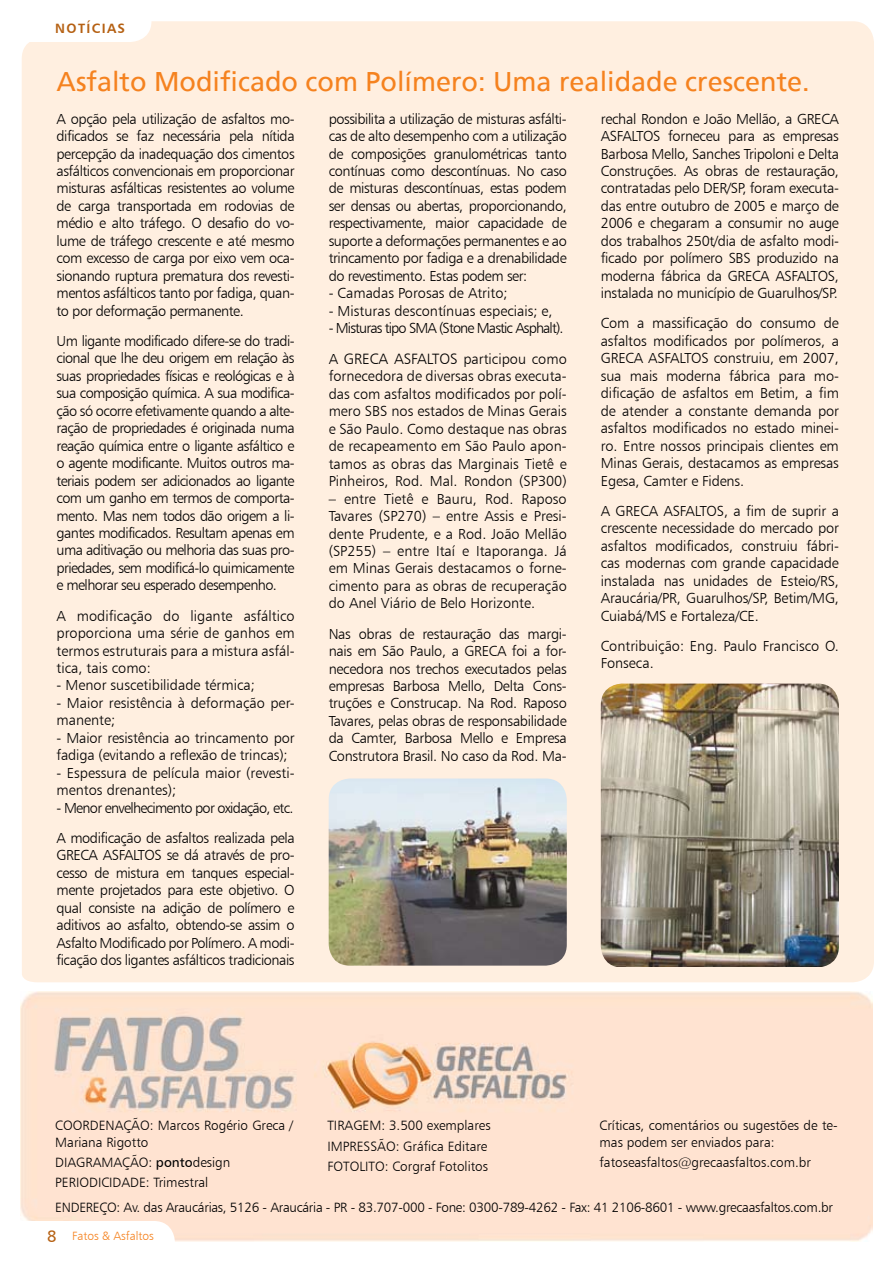
<style>
.page{position:relative;width:893px;height:1263px;background:#fff}
.page>*{position:absolute;margin:0;border:0;box-sizing:border-box;transform-origin:0 0}
.t1{font:27px "Frutiger";color:#f5821f}
.t2{font:14.55px/17.4px "Frutiger BT Light B";letter-spacing:-.01em;color:#000;text-align:justify}
.t3{font:14.55px/30.2px "Frutiger BT Light B";letter-spacing:-.03em;color:#000}
.t4{font:14.55px/30.8px "Frutiger BT Light B";letter-spacing:-.06em;color:#000}
.t5{font:13.5px/20.4px "Frutiger BT Light B";color:#000}
.t6{font:13.5px "Frutiger BT Light B";letter-spacing:-.02em;color:#000}
.t7{font:13.5px "Frutiger BT Bold B";letter-spacing:.1em;color:#b56012}
.t8{font:12px "Frutiger BT Light B";color:#f5821f}
.s1{font-size:15px}
.s2{font-family:"Frutiger BT Roman B"}
</style>
<div class="page">
<img style="left:21px;top:991px;width:852px;height:251px">
<div style="left:22px;top:21px;width:852px;height:961px;background:#ffefe0"></div>
<div style="left:0;top:0;width:151px;height:42px;background:#fff;border-radius:21px"></div>
<img style="left:329px;top:778px;width:238px;height:188px;border-radius:21px">
<img style="left:601px;top:684px;width:238px;height:282px;border-radius:21px">
<svg style="left:21px;top:1221px;width:154px;height:21px"></svg>
<p class="t7" style="left:55px;top:20px;width:71px">NOTÍCIAS</p>
<h1 class="t1" style="left:57px;top:66px;width:755px">Asfalto Modificado com Polímero: Uma realidade crescente.</h1>
<p class="t2" style="left:57px;top:110px;width:240px">A opção pela utilização de asfaltos mo&shy;dificados se faz necessária pela nítida percepção da inadequação dos cimentos asfálticos convencionais em proporcionar misturas asfálticas resistentes ao volume de carga transportada em rodovias de médio e alto tráfego. O desafio do vo&shy;lume de tráfego crescente e até mesmo com excesso de carga por eixo vem oca&shy;sionando ruptura prematura dos revesti&shy;mentos asfálticos tanto por fadiga, quan&shy;to por deformação permanente.</p>
<p class="t2" style="left:57px;top:332px;width:240px">Um ligante modificado difere-se do tradi&shy;cional que lhe deu origem em relação às suas propriedades físicas e reológicas e à sua composição química. A sua modifica&shy;ção só ocorre efetivamente quando a alte&shy;ração de propriedades é originada numa reação química entre o ligante asfáltico e o agente modificante. Muitos outros ma&shy;teriais podem ser adicionados ao ligante com um ganho em termos de comporta&shy;mento. Mas nem todos dão origem a li&shy;gantes modificados. Resultam apenas em uma aditivação ou melhoria das suas pro&shy;priedades, sem modificá-lo quimicamente e melhorar seu esperado desempenho.</p>
<p class="t2" style="left:57px;top:607px;width:240px">A modificação do ligante asfáltico proporciona uma série de ganhos em termos estruturais para a mistura asfál&shy;tica, tais como:</p>
<p class="t2" style="left:57px;top:676px;width:200px">- Menor suscetibilidade térmica;</p>
<p class="t2" style="left:57px;top:694px;width:240px">- Maior resistência à deformação per&shy;manente;</p>
<p class="t2" style="left:57px;top:729px;width:240px">- Maior resistência ao trincamento por fadiga (evitando a reflexão de trincas);</p>
<p class="t2" style="left:57px;top:764px;width:240px">- Espessura de película maior (revesti&shy;mentos drenantes);</p>
<p class="t3" style="left:57px;top:792px;width:240px">- Menor envelhecimento por oxidação, etc.<br>A modificação de asfaltos realizada pela</p>
<p class="t2" style="left:57px;top:846px;width:240px">GRECA ASFALTOS se dá através de pro&shy;cesso de mistura em tanques especial&shy;mente projetados para este objetivo. O qual consiste na adição de polímero e aditivos ao asfalto, obtendo-se assim o Asfalto Modificado por Polímero. A modi&shy;ficação dos ligantes asfálticos tradicionais</p>
<p class="t2" style="left:329px;top:110px;width:240px">possibilita a utilização de misturas asfálti&shy;cas de alto desempenho com a utilização de composições granulométricas tanto contínuas como descontínuas. No caso de misturas descontínuas, estas podem ser densas ou abertas, proporcionando, respectivamente, maior capacidade de suporte a deformações permanentes e ao trincamento por fadiga e a drenabilidade do revestimento. Estas podem ser:</p>
<p class="t2" style="left:329px;top:284px;width:180px">- Camadas Porosas de Atrito;</p>
<p class="t2" style="left:329px;top:302px;width:226px">- Misturas descontínuas especiais; e,</p>
<p class="t4" style="left:329px;top:312px;width:240px">- Misturas tipo SMA (Stone Mastic Asphalt).<br>A <span class="s1">GRECA ASFALTOS</span> participou como</p>
<p class="t2" style="left:329px;top:367px;width:240px">fornecedora de diversas obras executa&shy;das com asfaltos modificados por polí&shy;mero SBS nos estados de Minas Gerais e São Paulo. Como destaque nas obras de recapeamento em São Paulo apon&shy;tamos as obras das Marginais Tietê e Pinheiros, Rod. Mal. Rondon (SP300)</p>
<p class="t2" style="left:329px;top:490px;width:240px">– entre Tietê e Bauru, Rod. Raposo Tavares (SP270) – entre Assis e Presi&shy;dente Prudente, e a Rod. João Mellão (SP255) – entre Itaí e Itaporanga. Já em Minas Gerais destacamos o forne&shy;cimento para as obras de recuperação do Anel Viário de Belo Horizonte.</p>
<p class="t2" style="left:329px;top:625px;width:240px">Nas obras de restauração das margi&shy;nais em São Paulo, a GRECA foi a for&shy;necedora nos trechos executados pelas empresas Barbosa Mello, Delta Cons&shy;truções e Construcap. Na Rod. Raposo Tavares, pelas obras de responsabilidade da Camter, Barbosa Mello e Empresa Construtora Brasil. No caso da Rod. Ma-</p>
<p class="t2" style="left:601px;top:110px;width:240px">rechal Rondon e João Mellão, a GRECA ASFALTOS forneceu para as empresas Barbosa Mello, Sanches Tripoloni e Delta Construções. As obras de restauração, contratadas pelo DER/SP, foram executa&shy;das entre outubro de 2005 e março de 2006 e chegaram a consumir no auge dos trabalhos 250t/dia de asfalto modi&shy;ficado por polímero SBS produzido na moderna fábrica da GRECA ASFALTOS, instalada no município de Guarulhos/SP.</p>
<p class="t2" style="left:601px;top:314px;width:240px">Com a massificação do consumo de asfaltos modificados por polímeros, a GRECA ASFALTOS construiu, em 2007, sua mais moderna fábrica para mo&shy;dificação de asfaltos em Betim, a fim de atender a constante demanda por asfaltos modificados no estado minei&shy;ro. Entre nossos principais clientes em Minas Gerais, destacamos as empresas Egesa, Camter e Fidens.</p>
<p class="t2" style="left:601px;top:502px;width:240px">A GRECA ASFALTOS, a fim de suprir a crescente necessidade do mercado por asfaltos modificados, construiu fábri&shy;cas modernas com grande capacidade instalada nas unidades de Esteio/RS, Araucária/PR, Guarulhos/SP, Betim/MG, Cuiabá/MS e Fortaleza/CE.</p>
<p class="t2" style="left:601px;top:637px;width:240px">Contribuição: Eng. Paulo Francisco O.<br>Fonseca.</p>
<p class="t5" style="left:55px;top:1117px;width:240px;line-height:16.2px">COORDENAÇÃO: Marcos Rogério Greca /<br>Mariana Rigotto</p>
<p class="t5" style="left:55px;top:1152px;width:177px">DIAGRAMAÇÃO: <span class="s2">ponto</span>design<br>PERIODICIDADE: Trimestral</p>
<p class="t5" style="left:327px;top:1115px;width:165px">TIRAGEM: 3.500 exemplares<br>IMPRESSÃO: Gráfica Editare<br>FOTOLITO: Corgraf Fotolitos</p>
<p class="t5" style="left:600px;top:1117px;width:240px;line-height:16.2px">Críticas, comentários ou sugestões de te&shy;mas podem ser enviados para:</p>
<p class="t5" style="left:600px;top:1152px;width:213px">fatoseasfaltos@grecaasfaltos.com.br</p>
<p class="t6" style="left:55px;top:1199px;width:779px">ENDEREÇO: Av. das Araucárias, 5126 - Araucária - PR - 83.707-000 - Fone: 0300-789-4262 - Fax: 41 2106-8601 - www.grecaasfaltos.com.br</p>
<p class="t8" style="left:72px;top:1229px;width:83px">Fatos &amp; Asfaltos</p>
</div>
